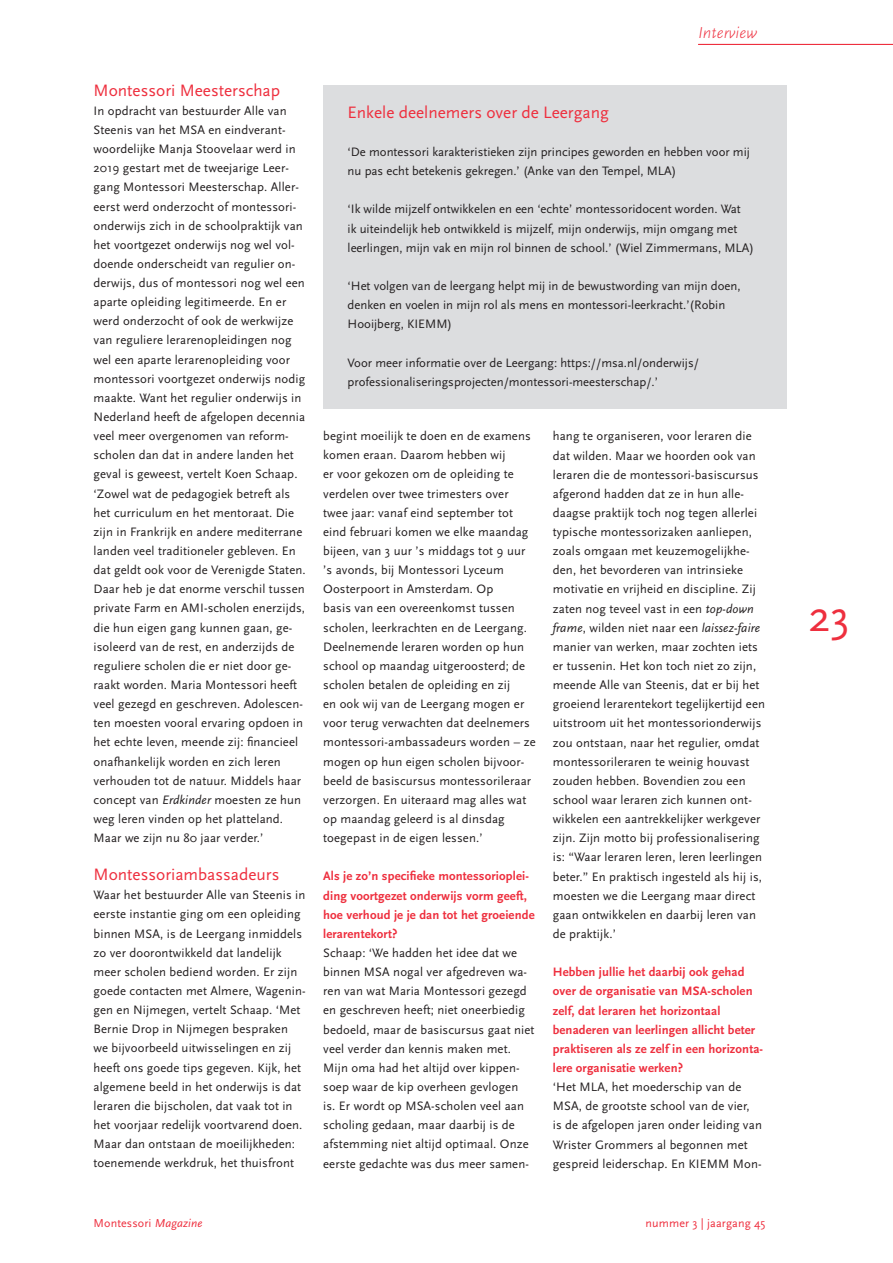
<style>
.page{position:relative;width:893px;height:1263px;background:#fff}
.page>*{position:absolute;margin:0;border:0;box-sizing:border-box;transform-origin:0 0}
.t1{font:45px "Scala Sans";color:#ee2f3e}
.t2{font:17.25px "Scala Sans";color:#ee2f3e}
.t3{font:italic 300 16.5px "Scala Sans";color:#ee2f3e}
.t4{font:12.75px/19.2px "Scala Sans";letter-spacing:.01em;color:#231f20}
.t5{font:700 12.75px/19.2px "Scala Sans";letter-spacing:.01em;color:#ee2f3e}
.t6{font:12px "Scala Sans";letter-spacing:.01em;color:#ee2f3e}
.t7{font:12px "Scala Sans";letter-spacing:.01em;color:#ee2f3e}
.s1{font-style:italic}
</style>
<div class="page">
<hr style="left:698px;top:44px;width:195px;height:1px;background:#ee2f3e">
<div style="left:323px;top:85px;width:464px;height:323px;background:#dcdddf"></div>
<h2 class="t2" style="left:94px;top:81px;width:188px">Montessori Meesterschap</h2>
<p class="t4" style="left:94px;top:101px;width:214px">In opdracht van bestuurder Alle van Steenis van het MSA en eindverant&shy;woordelijke Manja Stoovelaar werd in 2019 gestart met de tweejarige Leer&shy;gang Montessori Meesterschap. Aller&shy;eerst werd onderzocht of montessori&shy;onderwijs zich in de schoolpraktijk van het voortgezet onderwijs nog wel vol&shy;doende onderscheidt van regulier on&shy;derwijs, dus of montessori nog wel een aparte opleiding legitimeerde. En er werd onderzocht of ook de werkwijze van reguliere lerarenopleidingen nog wel een aparte lerarenopleiding voor montessori voortgezet onderwijs nodig maakte. Want het regulier onderwijs in Nederland heeft de afgelopen decennia veel meer overgenomen van reform&shy;scholen dan dat in andere landen het geval is geweest, vertelt Koen Schaap. ‘Zowel wat de pedagogiek betreft als het curriculum en het mentoraat. Die zijn in Frankrijk en andere mediterrane landen veel traditioneler gebleven. En dat geldt ook voor de Verenigde Staten.<br>Daar heb je dat enorme verschil tussen private Farm en AMI-scholen enerzijds, die hun eigen gang kunnen gaan, ge&shy;ïsoleerd van de rest, en anderzijds de reguliere scholen die er niet door ge&shy;raakt worden. Maria Montessori heeft veel gezegd en geschreven. Adolescen&shy;ten moesten vooral ervaring opdoen in het echte leven, meende zij: financieel onafhankelijk worden en zich leren verhouden tot de natuur. Middels haar concept van <span class="s1">Erdkinder</span> moesten ze hun weg leren vinden op het platteland.<br>Maar we zijn nu 80 jaar verder.’</p>
<h2 class="t2" style="left:94px;top:865px;width:187px">Montessoriambassadeurs</h2>
<p class="t4" style="left:94px;top:886px;width:214px">Waar het bestuurder Alle van Steenis in eerste instantie ging om een opleiding binnen MSA, is de Leergang inmiddels zo ver doorontwikkeld dat landelijk meer scholen bediend worden. Er zijn goede contacten met Almere, Wagenin&shy;gen en Nijmegen, vertelt Schaap. ‘Met Bernie Drop in Nijmegen bespraken we bijvoorbeeld uitwisselingen en zij heeft ons goede tips gegeven. Kijk, het algemene beeld in het onderwijs is dat leraren die bijscholen, dat vaak tot in het voorjaar redelijk voortvarend doen.<br>Maar dan ontstaan de moeilijkheden: toenemende werkdruk, het thuisfront</p>
<p class="t3" style="left:698px;top:24px;width:61px">Interview</p>
<h2 class="t2" style="left:348px;top:103px;width:263px">Enkele deelnemers over de Leergang</h2>
<p class="t4" style="left:348px;top:143px;width:404px">‘De montessori karakteristieken zijn principes geworden en hebben voor mij nu pas echt betekenis gekregen.’ (Anke van den Tempel, MLA)</p>
<p class="t4" style="left:348px;top:200px;width:408px">‘Ik wilde mijzelf ontwikkelen en een ‘echte’ montessoridocent worden. Wat<br>ik uiteindelijk heb ontwikkeld is mijzelf, mijn onderwijs, mijn omgang met leerlingen, mijn vak en mijn rol binnen de school.’ (Wiel Zimmermans, MLA)</p>
<p class="t4" style="left:348px;top:276px;width:395px">‘Het volgen van de leergang helpt mij in de bewustwording van mijn doen, denken en voelen in mijn rol als mens en montessori-leerkracht.’(Robin<br>Hooijberg, KIEMM)</p>
<p class="t4" style="left:348px;top:353px;width:353px">Voor meer informatie over de Leergang: https://msa.nl/onderwijs/ professionaliseringsprojecten/montessori-meesterschap/.’</p>
<p class="t4" style="left:323px;top:427px;width:214px">begint moeilijk te doen en de examens komen eraan. Daarom hebben wij<br>er voor gekozen om de opleiding te verdelen over twee trimesters over twee jaar: vanaf eind september tot eind februari komen we elke maandag bijeen, van 3 uur ’s middags tot 9 uur ’s avonds, bij Montessori Lyceum Oosterpoort in Amsterdam. Op<br>basis van een overeenkomst tussen scholen, leerkrachten en de Leergang.<br>Deelnemende leraren worden op hun school op maandag uitgeroosterd; de scholen betalen de opleiding en zij<br>en ook wij van de Leergang mogen er voor terug verwachten dat deelnemers montessori-ambassadeurs worden – ze mogen op hun eigen scholen bijvoor&shy;beeld de basiscursus montessorileraar verzorgen. En uiteraard mag alles wat op maandag geleerd is al dinsdag toegepast in de eigen lessen.’</p>
<p class="t5" style="left:323px;top:867px;width:213px">Als je zo’n specifieke montessorioplei&shy;ding voortgezet onderwijs vorm geeft, hoe verhoud je je dan tot het groeiende lerarentekort?</p>
<p class="t4" style="left:323px;top:943px;width:213px">Schaap: ‘We hadden het idee dat we binnen MSA nogal ver afgedreven wa&shy;ren van wat Maria Montessori gezegd en geschreven heeft; niet oneerbiedig bedoeld, maar de basiscursus gaat niet veel verder dan kennis maken met.<br>Mijn oma had het altijd over kippen&shy;soep waar de kip overheen gevlogen<br>is. Er wordt op MSA-scholen veel aan scholing gedaan, maar daarbij is de afstemming niet altijd optimaal. Onze eerste gedachte was dus meer samen-</p>
<p class="t4" style="left:553px;top:427px;width:214px">hang te organiseren, voor leraren die dat wilden. Maar we hoorden ook van leraren die de montessori-basiscursus afgerond hadden dat ze in hun alle&shy;daagse praktijk toch nog tegen allerlei typische montessorizaken aanliepen, zoals omgaan met keuzemogelijkhe&shy;den, het bevorderen van intrinsieke motivatie en vrijheid en discipline. Zij zaten nog teveel vast in een <span class="s1">top-down frame</span>, wilden niet naar een <span class="s1">laissez-faire </span>manier van werken, maar zochten iets er tussenin. Het kon toch niet zo zijn, meende Alle van Steenis, dat er bij het groeiend lerarentekort tegelijkertijd een uitstroom uit het montessorionderwijs zou ontstaan, naar het regulier, omdat montessorileraren te weinig houvast zouden hebben. Bovendien zou een school waar leraren zich kunnen ont&shy;wikkelen een aantrekkelijker werkgever zijn. Zijn motto bij professionalisering is: “Waar leraren leren, leren leerlingen beter.” En praktisch ingesteld als hij is, moesten we die Leergang maar direct gaan ontwikkelen en daarbij leren van de praktijk.’</p>
<p class="t5" style="left:553px;top:963px;width:212px">Hebben jullie het daarbij ook gehad over de organisatie van MSA-scholen zelf, dat leraren het horizontaal benaderen van leerlingen allicht beter praktiseren als ze zelf in een horizonta&shy;lere organisatie werken?</p>
<p class="t4" style="left:553px;top:1077px;width:211px">‘Het MLA, het moederschip van de MSA, de grootste school van de vier,<br>is de afgelopen jaren onder leiding van Wrister Grommers al begonnen met gespreid leiderschap. En KIEMM Mon-</p>
<p class="t6" style="left:94px;top:1217px;width:110px">Montessori <span class="s1">Magazine</span></p>
<p class="t7" style="left:646px;top:1217px;width:121px">nummer 3 | jaargang 45</p>
<h1 class="t1" style="left:808px;top:592px;width:43px">23</h1>
</div>
